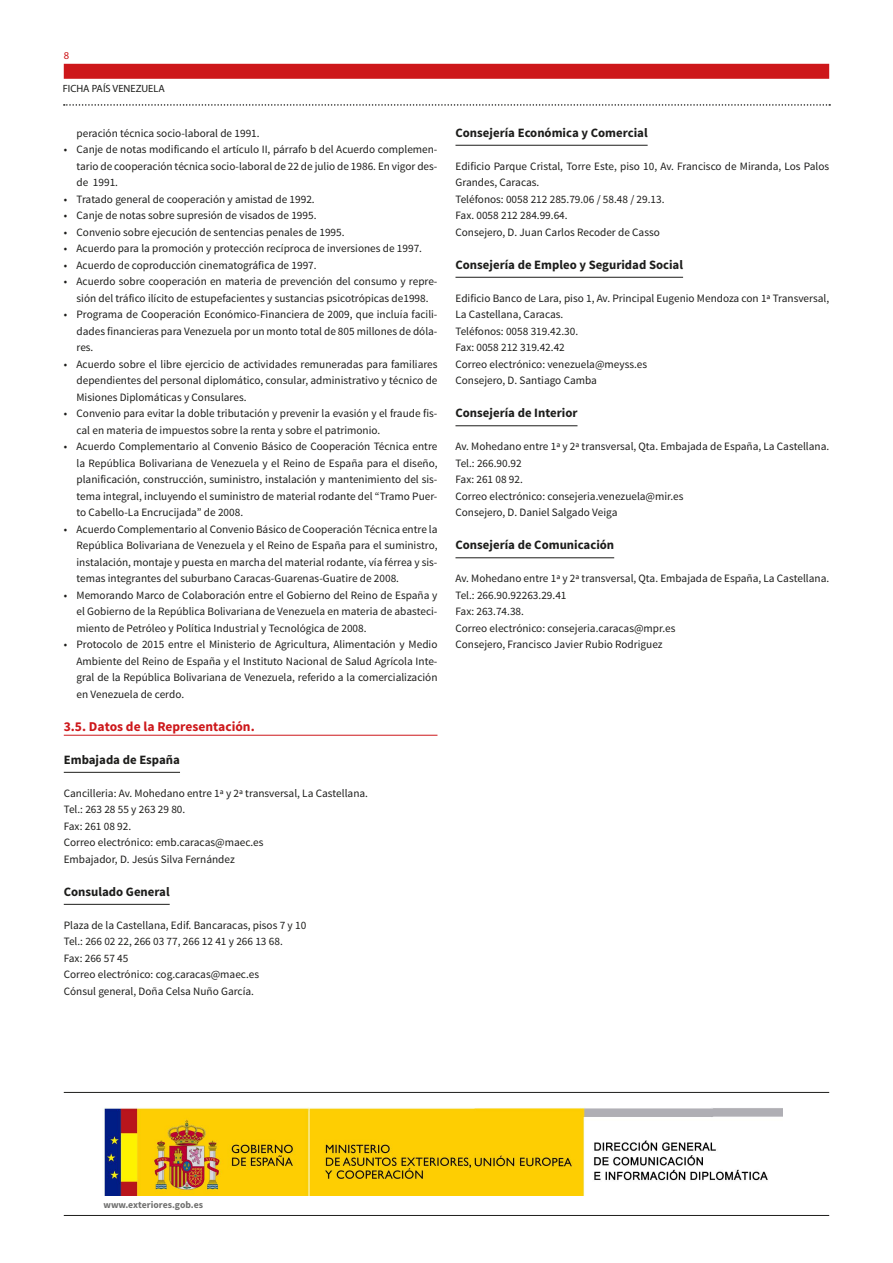
<style>
.page{position:relative;width:893px;height:1263px;background:#fff}
.page>*{position:absolute;margin:0;border:0;box-sizing:border-box;transform-origin:0 0}
.TITULO_2º_NIVEL{font:700 13.5px "Source Sans Pro";color:#cd171a}
.TITULO_3º_NIVEL{font:700 12.75px "Source Sans Pro";color:#1d1d1b}
.TEXTO_NORMAL{font:11.25px/16.5px "Source Sans Pro";color:#1d1d1b;text-align:justify}
.t1{font:10.5px "Myriad Pro";color:#1d1d1b}
.t2{font:10.5px "Myriad Pro";color:#cd171a}
.t3{font:700 9.75px "Source Sans Pro";color:#70706f}
</style>
<div class="page">
<div style="left:64px;top:64px;width:765px;height:15px;background:#cd171a"></div>
<hr style="left:64px;top:1215px;width:765px;height:1px;background:#1d1d1b">
<svg style="left:64px;top:104px;width:766px;height:2px"></svg>
<hr style="left:64px;top:735px;width:373px;height:1px;background:#cd171a">
<hr style="left:64px;top:772px;width:116px;height:1px;background:#1d1d1b">
<hr style="left:64px;top:904px;width:106px;height:1px;background:#1d1d1b">
<hr style="left:455px;top:145px;width:193px;height:1px;background:#1d1d1b">
<hr style="left:455px;top:277px;width:228px;height:1px;background:#1d1d1b">
<hr style="left:455px;top:425px;width:122px;height:1px;background:#1d1d1b">
<hr style="left:455px;top:557px;width:159px;height:1px;background:#1d1d1b">
<img style="left:104px;top:1107px;width:678px;height:89px">
<hr style="left:64px;top:1092px;width:765px;height:1px;background:#1d1d1b">
<p class="t2" style="left:64px;top:49px;width:7px">8</p>
<p class="t1" style="left:63px;top:82px;width:104px">FICHA PAÍS VENEZUELA</p>
<p class="TEXTO_NORMAL" style="left:77px;top:125px;width:185px">peración técnica socio-laboral de 1991.</p>
<p class="TEXTO_NORMAL" style="left:77px;top:141px;width:362px;text-indent:-13px">• Canje de notas modificando el artículo II, párrafo b del Acuerdo complemen&shy;tario de cooperación técnica socio-laboral de 22 de julio de 1986. En vigor des&shy;de 1991.</p>
<p class="TEXTO_NORMAL" style="left:64px;top:191px;width:252px">• Tratado general de cooperación y amistad de 1992.</p>
<p class="TEXTO_NORMAL" style="left:64px;top:207px;width:254px">• Canje de notas sobre supresión de visados de 1995.</p>
<p class="TEXTO_NORMAL" style="left:64px;top:224px;width:282px">• Convenio sobre ejecución de sentencias penales de 1995.</p>
<p class="TEXTO_NORMAL" style="left:64px;top:240px;width:360px">• Acuerdo para la promoción y protección recíproca de inversiones de 1997.</p>
<p class="TEXTO_NORMAL" style="left:64px;top:257px;width:254px">• Acuerdo de coproducción cinematográfica de 1997.</p>
<p class="TEXTO_NORMAL" style="left:64px;top:273px;width:375px;text-align:center">• Acuerdo sobre cooperación en materia de prevención del consumo y repre&shy;sión del tráfico ilícito de estupefacientes y sustancias psicotrópicas de1998.</p>
<p class="TEXTO_NORMAL" style="left:77px;top:306px;width:362px;text-indent:-13px">• Programa de Cooperación Económico-Financiera de 2009, que incluía facili&shy;dades financieras para Venezuela por un monto total de 805 millones de dóla&shy;res.</p>
<p class="TEXTO_NORMAL" style="left:77px;top:356px;width:362px;text-indent:-13px">• Acuerdo sobre el libre ejercicio de actividades remuneradas para familiares dependientes del personal diplomático, consular, administrativo y técnico de Misiones Diplomáticas y Consulares.</p>
<p class="TEXTO_NORMAL" style="left:77px;top:405px;width:362px;text-indent:-13px">• Convenio para evitar la doble tributación y prevenir la evasión y el fraude fis&shy;cal en materia de impuestos sobre la renta y sobre el patrimonio.</p>
<p class="TEXTO_NORMAL" style="left:77px;top:438px;width:362px;text-indent:-13px">• Acuerdo Complementario al Convenio Básico de Cooperación Técnica entre la República Bolivariana de Venezuela y el Reino de España para el diseño, planificación, construcción, suministro, instalación y mantenimiento del sis&shy;tema integral, incluyendo el suministro de material rodante del “Tramo Puer&shy;to Cabello-La Encrucijada” de 2008.</p>
<p class="TEXTO_NORMAL" style="left:77px;top:521px;width:362px;text-indent:-13px">• Acuerdo Complementario al Convenio Básico de Cooperación Técnica entre la República Bolivariana de Venezuela y el Reino de España para el suministro, instalación, montaje y puesta en marcha del material rodante, vía férrea y sis&shy;temas integrantes del suburbano Caracas-Guarenas-Guatire de 2008.</p>
<p class="TEXTO_NORMAL" style="left:77px;top:587px;width:362px;text-indent:-13px">• Memorando Marco de Colaboración entre el Gobierno del Reino de España y el Gobierno de la República Bolivariana de Venezuela en materia de abasteci&shy;miento de Petróleo y Política Industrial y Tecnológica de 2008.</p>
<p class="TEXTO_NORMAL" style="left:77px;top:636px;width:362px;text-indent:-13px">• Protocolo de 2015 entre el Ministerio de Agricultura, Alimentación y Medio Ambiente del Reino de España y el Instituto Nacional de Salud Agrícola Inte&shy;gral de la República Bolivariana de Venezuela, referido a la comercialización en Venezuela de cerdo.</p>
<p class="TITULO_2º_NIVEL" style="left:64px;top:717px;width:192px">3.5. Datos de la Representación.</p>
<p class="TITULO_3º_NIVEL" style="left:64px;top:751px;width:118px">Embajada de España</p>
<p class="TEXTO_NORMAL" style="left:64px;top:785px;width:306px">Cancilleria: Av. Mohedano entre 1ª y 2ª transversal, La Castellana.</p>
<p class="TEXTO_NORMAL" style="left:64px;top:801px;width:123px">Tel.: 263 28 55 y 263 29 80.</p>
<p class="TEXTO_NORMAL" style="left:64px;top:818px;width:69px">Fax: 261 08 92.</p>
<p class="TEXTO_NORMAL" style="left:64px;top:834px;width:201px">Correo electrónico: emb.caracas@maec.es</p>
<p class="TEXTO_NORMAL" style="left:64px;top:851px;width:173px">Embajador, D. Jesús Silva Fernández</p>
<p class="TITULO_3º_NIVEL" style="left:64px;top:883px;width:107px">Consulado General</p>
<p class="TEXTO_NORMAL" style="left:64px;top:917px;width:244px">Plaza de la Castellana, Edif. Bancaracas, pisos 7 y 10</p>
<p class="TEXTO_NORMAL" style="left:64px;top:933px;width:221px">Tel.: 266 02 22, 266 03 77, 266 12 41 y 266 13 68.</p>
<p class="TEXTO_NORMAL" style="left:64px;top:950px;width:66px">Fax: 266 57 45</p>
<p class="TEXTO_NORMAL" style="left:64px;top:966px;width:197px">Correo electrónico: cog.caracas@maec.es</p>
<p class="TEXTO_NORMAL" style="left:64px;top:983px;width:192px">Cónsul general, Doña Celsa Nuño García.</p>
<p class="TITULO_3º_NIVEL" style="left:455px;top:124px;width:194px">Consejería Económica y Comercial</p>
<p class="TEXTO_NORMAL" style="left:455px;top:158px;width:375px">Edificio Parque Cristal, Torre Este, piso 10, Av. Francisco de Miranda, Los Palos<br>Grandes, Caracas.</p>
<p class="TEXTO_NORMAL" style="left:455px;top:191px;width:211px">Teléfonos: 0058 212 285.79.06 / 58.48 / 29.13.</p>
<p class="TEXTO_NORMAL" style="left:455px;top:207px;width:114px">Fax. 0058 212 284.99.64.</p>
<p class="TEXTO_NORMAL" style="left:455px;top:224px;width:206px">Consejero, D. Juan Carlos Recoder de Casso</p>
<p class="TITULO_3º_NIVEL" style="left:455px;top:256px;width:229px">Consejería de Empleo y Seguridad Social</p>
<p class="TEXTO_NORMAL" style="left:455px;top:290px;width:375px">Edificio Banco de Lara, piso 1, Av. Principal Eugenio Mendoza con 1ª Transversal,<br>La Castellana, Caracas.</p>
<p class="TEXTO_NORMAL" style="left:455px;top:323px;width:124px">Teléfonos: 0058 319.42.30.</p>
<p class="TEXTO_NORMAL" style="left:455px;top:339px;width:111px">Fax: 0058 212 319.42.42</p>
<p class="TEXTO_NORMAL" style="left:455px;top:356px;width:193px">Correo electrónico: venezuela@meyss.es</p>
<p class="TEXTO_NORMAL" style="left:455px;top:372px;width:143px">Consejero, D. Santiago Camba</p>
<p class="TITULO_3º_NIVEL" style="left:455px;top:405px;width:124px">Consejería de Interior</p>
<p class="TEXTO_NORMAL" style="left:455px;top:438px;width:375px">Av. Mohedano entre 1ª y 2ª transversal, Qta. Embajada de España, La Castellana.</p>
<p class="TEXTO_NORMAL" style="left:455px;top:455px;width:68px">Tel.: 266.90.92</p>
<p class="TEXTO_NORMAL" style="left:455px;top:471px;width:69px">Fax: 261 08 92.</p>
<p class="TEXTO_NORMAL" style="left:455px;top:488px;width:230px">Correo electrónico: consejeria.venezuela@mir.es</p>
<p class="TEXTO_NORMAL" style="left:455px;top:504px;width:163px">Consejero, D. Daniel Salgado Veiga</p>
<p class="TITULO_3º_NIVEL" style="left:455px;top:537px;width:160px">Consejería de Comunicación</p>
<p class="TEXTO_NORMAL" style="left:455px;top:570px;width:375px">Av. Mohedano entre 1ª y 2ª transversal, Qta. Embajada de España, La Castellana.</p>
<p class="TEXTO_NORMAL" style="left:455px;top:587px;width:113px">Tel.: 266.90.92263.29.41</p>
<p class="TEXTO_NORMAL" style="left:455px;top:603px;width:70px">Fax: 263.74.38.</p>
<p class="TEXTO_NORMAL" style="left:455px;top:620px;width:221px">Correo electrónico: consejeria.caracas@mpr.es</p>
<p class="TEXTO_NORMAL" style="left:455px;top:636px;width:209px">Consejero, Francisco Javier Rubio Rodriguez</p>
<p class="t3" style="left:103px;top:1198px;width:101px">www.exteriores.gob.es</p>
</div>
